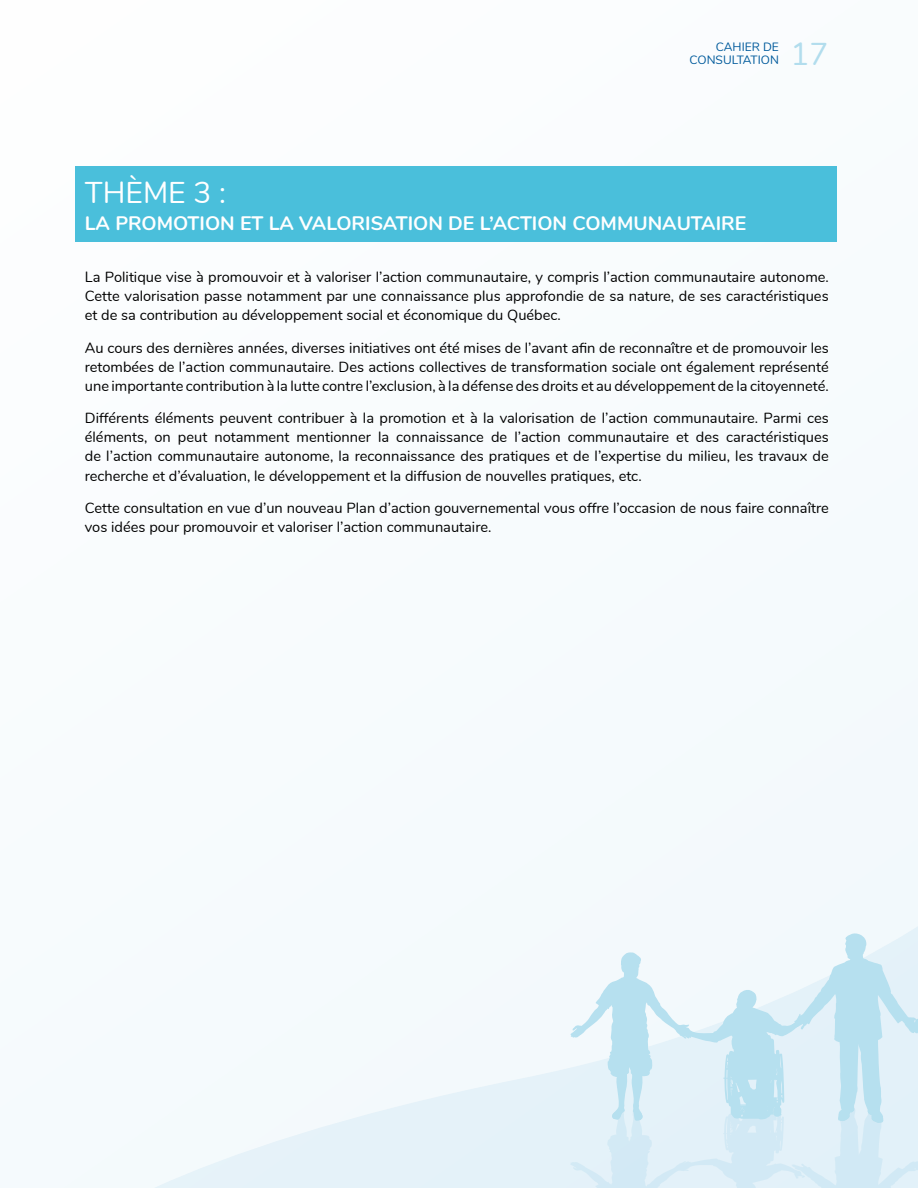
<style>
.page{position:relative;width:918px;height:1188px;background:#f8fbfd}
.page>*{position:absolute;margin:0;border:0;box-sizing:border-box;transform-origin:0 0}
.t1{font:31.5px "Nunito";color:#b6e0ef}
.H3_-_SOUS-TITRE{font:30px "Nunito";color:#fff}
.H3_-_SOUS-TITRE-2{font:700 19.5px "Nunito";color:#fff}
.PARAGRAPHE{font:14.7px/19.2px "Nunito";color:#000;text-align:justify}
.t2{font:12px/13.5px "Nunito";color:#005b9d;text-align:right}
</style>
<div class="page">
<div style="left:75px;top:167px;width:762px;height:75px;background:#4abfdb"></div>
<svg style="left:155px;top:926px;width:763px;height:262px"></svg>
<svg style="left:570px;top:931px;width:348px;height:257px"></svg>
<p class="t2" style="left:690px;top:39px;width:91px">CAHIER DE<br>CONSULTATION</p>
<h1 class="t1" style="left:791px;top:31px;width:39px">17</h1>
<p class="H3_-_SOUS-TITRE" style="left:85px;top:171px;width:143px">THÈME 3 :</p>
<p class="H3_-_SOUS-TITRE-2" style="left:85px;top:209px;width:663px">LA PROMOTION ET LA VALORISATION DE L’ACTION COMMUNAUTAIRE</p>
<p class="PARAGRAPHE" style="left:85px;top:267px;width:745px">La Politique vise à promouvoir et à valoriser l’action communautaire, y compris l’action communautaire autonome.<br>Cette valorisation passe notamment par une connaissance plus approfondie de sa nature, de ses caractéristiques et de sa contribution au développement social et économique du Québec.</p>
<p class="PARAGRAPHE" style="left:85px;top:337px;width:745px">Au cours des dernières années, diverses initiatives ont été mises de l’avant afin de reconnaître et de promouvoir les retombées de l’action communautaire. Des actions collectives de transformation sociale ont également représenté une importante contribution à la lutte contre l’exclusion, à la défense des droits et au développement de la citoyenneté.</p>
<p class="PARAGRAPHE" style="left:85px;top:408px;width:745px">Différents éléments peuvent contribuer à la promotion et à la valorisation de l’action communautaire. Parmi ces éléments, on peut notamment mentionner la connaissance de l’action communautaire et des caractéristiques de l’action communautaire autonome, la reconnaissance des pratiques et de l’expertise du milieu, les travaux de recherche et d’évaluation, le développement et la diffusion de nouvelles pratiques, etc.</p>
<p class="PARAGRAPHE" style="left:85px;top:497px;width:745px">Cette consultation en vue d’un nouveau Plan d’action gouvernemental vous offre l’occasion de nous faire connaître vos idées pour promouvoir et valoriser l’action communautaire.</p>
</div>
